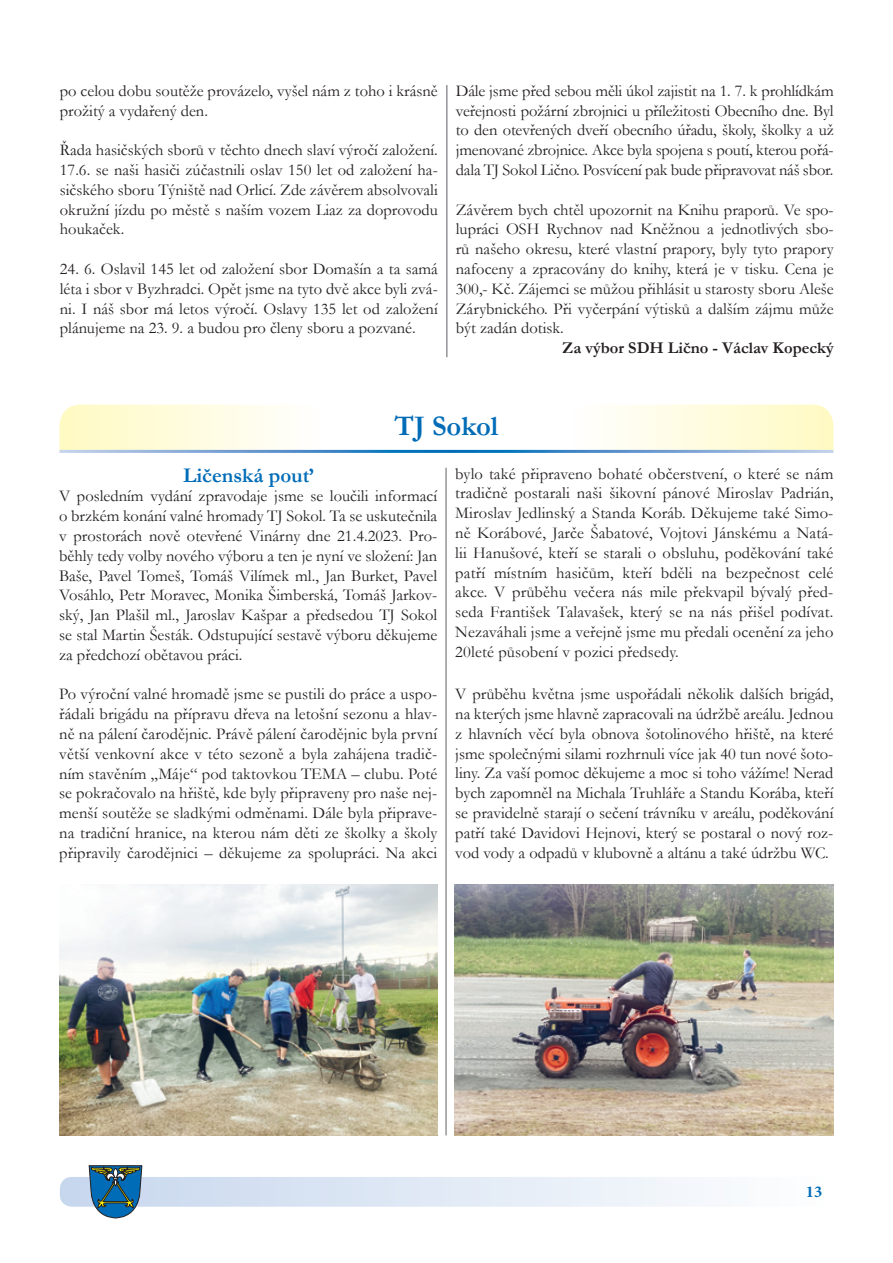
<style>
.page{position:relative;width:893px;height:1263px;background:#fff}
.page>*{position:absolute;margin:0;border:0;box-sizing:border-box;transform-origin:0 0}
.NADPIS{font:700 28.5px "Garamond";color:#006cb7}
.Mezinadpis{font:700 21px "Garamond";color:#006cb7}
.Mezinadpis-2{font:16.5px/19.8px "Garamond";color:#231f20;text-align:justify}
.Mezinadpis-3{font:700 16.5px "Garamond";color:#231f20}
.t1{font:700 16.5px "Minion Pro";color:#006cb7}
</style>
<div class="page">
<div style="left:60px;top:1177px;width:772px;height:30px;background:linear-gradient(to right,#c6d6ed,#fefefe);border-radius:12px"></div>
<svg style="left:89px;top:1165px;width:53px;height:53px;background:#3a7696"></svg>
<hr style="left:446px;top:85px;width:2px;height:272px;background:#939598">
<svg style="left:570px;top:405px;width:263px;height:45px"></svg>
<svg style="left:60px;top:405px;width:263px;height:45px"></svg>
<hr style="left:445px;top:468px;width:2px;height:667px;background:#939598">
<img style="left:60px;top:884px;width:377px;height:251px">
<img style="left:455px;top:884px;width:378px;height:251px">
<p class="Mezinadpis-2" style="left:60px;top:80px;width:379px">po celou dobu soutěže provázelo, vyšel nám z toho i krásně prožitý a vydařený den.</p>
<p class="Mezinadpis-2" style="left:60px;top:140px;width:379px">Řada hasičských sborů v těchto dnech slaví výročí založení.<br>17.6. se naši hasiči zúčastnili oslav 150 let od založení ha&shy;sičského sboru Týniště nad Orlicí. Zde závěrem absolvovali okružní jízdu po městě s naším vozem Liaz za doprovodu houkaček.</p>
<p class="Mezinadpis-2" style="left:60px;top:259px;width:379px">24. 6. Oslavil 145 let od založení sbor Domašín a ta samá léta i sbor v Byzhradci. Opět jsme na tyto dvě akce byli zvá&shy;ni. I náš sbor má letos výročí. Oslavy 135 let od založení plánujeme na 23. 9. a budou pro členy sboru a pozvané.</p>
<p class="Mezinadpis-2" style="left:456px;top:80px;width:379px">Dále jsme před sebou měli úkol zajistit na 1. 7. k prohlídkám veřejnosti požární zbrojnici u příležitosti Obecního dne. Byl to den otevřených dveří obecního úřadu, školy, školky a už jmenované zbrojnice. Akce byla spojena s poutí, kterou pořá&shy;dala TJ Sokol Lično. Posvícení pak bude připravovat náš sbor.</p>
<p class="Mezinadpis-2" style="left:456px;top:199px;width:379px">Závěrem bych chtěl upozornit na Knihu praporů. Ve spo&shy;lupráci OSH Rychnov nad Kněžnou a jednotlivých sbo&shy;rů našeho okresu, které vlastní prapory, byly tyto prapory nafoceny a zpracovány do knihy, která je v tisku. Cena je 300,- Kč. Zájemci se můžou přihlásit u starosty sboru Aleše Zárybnického. Při vyčerpání výtisků a dalším zájmu může být zadán dotisk.</p>
<p class="Mezinadpis-3" style="left:562px;top:337px;width:273px">Za výbor SDH Lično - Václav Kopecký</p>
<p class="NADPIS" style="left:395px;top:407px;width:105px">TJ Sokol</p>
<p class="Mezinadpis" style="left:183px;top:461px;width:132px">Ličenská pouť</p>
<p class="Mezinadpis-2" style="left:59px;top:486px;width:380px">V posledním vydání zpravodaje jsme se loučili informací o brzkém konání valné hromady TJ Sokol. Ta se uskutečnila v prostorách nově otevřené Vinárny dne 21.4.2023. Pro&shy;běhly tedy volby nového výboru a ten je nyní ve složení: Jan Baše, Pavel Tomeš, Tomáš Vilímek ml., Jan Burket, Pavel Vosáhlo, Petr Moravec, Monika Šimberská, Tomáš Jarkov&shy;ský, Jan Plašil ml., Jaroslav Kašpar a předsedou TJ Sokol se stal Martin Šesták. Odstupující sestavě výboru děkujeme za předchozí obětavou práci.</p>
<p class="Mezinadpis-2" style="left:59px;top:684px;width:380px">Po výroční valné hromadě jsme se pustili do práce a uspo&shy;řádali brigádu na přípravu dřeva na letošní sezonu a hlav&shy;ně na pálení čarodějnic. Právě pálení čarodějnic byla první větší venkovní akce v této sezoně a byla zahájena tradič&shy;ním stavěním „Máje“ pod taktovkou TEMA – clubu. Poté se pokračovalo na hřiště, kde byly připraveny pro naše nej&shy;menší soutěže se sladkými odměnami. Dále byla připrave&shy;na tradiční hranice, na kterou nám děti ze školky a školy připravily čarodějnici – děkujeme za spolupráci. Na akci</p>
<p class="Mezinadpis-2" style="left:455px;top:463px;width:380px">bylo také připraveno bohaté občerstvení, o které se nám tradičně postarali naši šikovní pánové Miroslav Padrián, Miroslav Jedlinský a Standa Koráb. Děkujeme také Simo&shy;ně Korábové, Jarče Šabatové, Vojtovi Jánskému a Natá&shy;lii Hanušové, kteří se starali o obsluhu, poděkování také patří místním hasičům, kteří bděli na bezpečnost celé akce. V průběhu večera nás mile překvapil bývalý před&shy;seda František Talavašek, který se na nás přišel podívat.<br>Nezaváhali jsme a veřejně jsme mu předali ocenění za jeho 20leté působení v pozici předsedy.</p>
<p class="Mezinadpis-2" style="left:455px;top:684px;width:380px">V průběhu května jsme uspořádali několik dalších brigád, na kterých jsme hlavně zapracovali na údržbě areálu. Jednou z hlavních věcí byla obnova šotolinového hřiště, na které jsme společnými silami rozhrnuli více jak 40 tun nové šoto&shy;liny. Za vaší pomoc děkujeme a moc si toho vážíme! Nerad bych zapomněl na Michala Truhláře a Standu Korába, kteří se pravidelně starají o sečení trávníku v areálu, poděkování patří také Davidovi Hejnovi, který se postaral o nový roz&shy;vod vody a odpadů v klubovně a altánu a také údržbu WC.</p>
<p class="t1" style="left:806px;top:1180px;width:18px">13</p>
</div>
